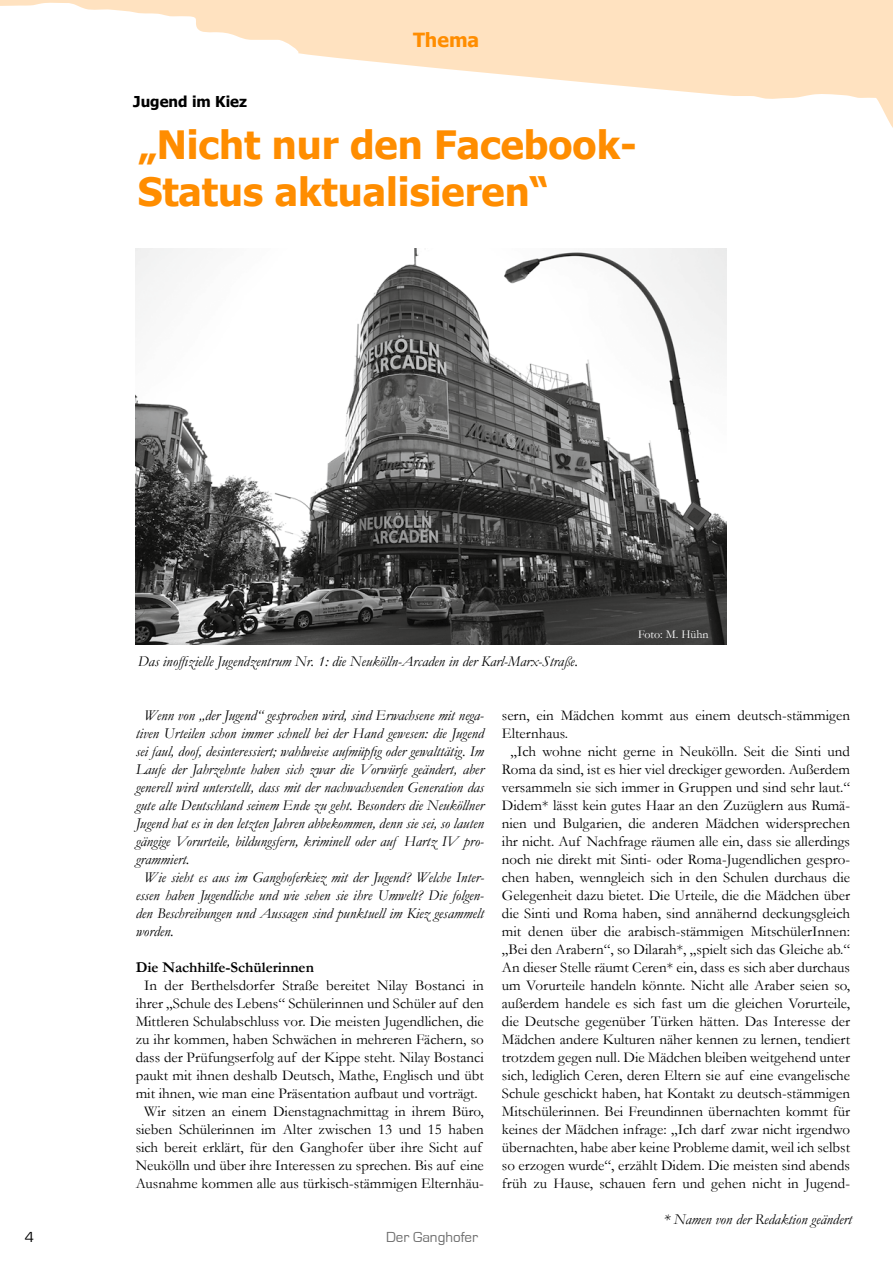
<style>
.page{position:relative;width:893px;height:1263px;background:#fff}
.page>*{position:absolute;margin:0;border:0;box-sizing:border-box;transform-origin:0 0}
.t1{font:700 39px/46.8px "Tahoma";color:#ff8d00}
.t2{font:700 19.5px "Tahoma";color:#ff8d00}
.t3{font:15px/18px "Garamond";color:#000;text-align:center}
.t4{font:italic 15px "Garamond";color:#000}
.t5{font:700 15px "Garamond";color:#000}
.t6{font:700 15px "Tahoma";color:#000}
.t7{font:15px "Eurostile";color:#6e6e6e}
.t8{font:15px "Eurostile";color:#000}
.t9{font:12px "Garamond";color:#fff}
</style>
<div class="page">
<svg style="left:0;top:0;width:893px;height:128px"></svg>
<svg style="left:135px;top:126px;width:128px;height:2px"></svg>
<svg style="left:271px;top:126px;width:152px;height:2px"></svg>
<svg style="left:434px;top:126px;width:192px;height:2px"></svg>
<img style="left:136px;top:249px;width:591px;height:395px">
<p class="t6" style="left:133px;top:91px;width:115px">Jugend im Kiez</p>
<h2 class="t2" style="left:413px;top:26px;width:68px">Thema</h2>
<h1 class="t1" style="left:138px;top:119px;width:501px">„Nicht nur den Facebook-<br>Status aktualisieren“</h1>
<p class="t4" style="left:138px;top:651px;width:442px">Das inoffizielle Jugendzentrum Nr. 1: die Neukölln-Arcaden in der Karl-Marx-Straße.</p>
<p class="t9" style="left:638px;top:626px;width:72px">Foto: M. Hühn</p>
<p class="t4" style="left:144px;top:705px;width:341px">Wenn von „der Jugend“ gesprochen wird, sind Erwachsene mit nega-</p>
<p class="t4" style="left:136px;top:723px;width:350px">tiven Urteilen schon immer schnell bei der Hand gewesen: die Jugend</p>
<p class="t4" style="left:136px;top:741px;width:350px">sei faul, doof, desinteressiert; wahlweise aufmüpfig oder gewalttätig. Im</p>
<p class="t4" style="left:136px;top:759px;width:350px">Laufe der Jahrzehnte haben sich zwar die Vorwürfe geändert, aber</p>
<p class="t4" style="left:136px;top:777px;width:350px">generell wird unterstellt, dass mit der nachwachsenden Generation das</p>
<p class="t4" style="left:136px;top:795px;width:350px">gute alte Deutschland seinem Ende zu geht. Besonders die Neuköllner</p>
<p class="t4" style="left:136px;top:813px;width:350px">Jugend hat es in den letzten Jahren abbekommen, denn sie sei, so lauten</p>
<p class="t4" style="left:136px;top:831px;width:350px">gängige Vorurteile, bildungsfern, kriminell oder auf Hartz IV pro-</p>
<p class="t4" style="left:136px;top:849px;width:55px">grammiert.</p>
<p class="t4" style="left:144px;top:867px;width:341px">Wie sieht es aus im Ganghoferkiez mit der Jugend? Welche Inter-</p>
<p class="t4" style="left:136px;top:885px;width:350px">essen haben Jugendliche und wie sehen sie ihre Umwelt? Die folgen-</p>
<p class="t4" style="left:136px;top:903px;width:350px">den Beschreibungen und Aussagen sind punktuell im Kiez gesammelt</p>
<p class="t4" style="left:136px;top:921px;width:40px">worden.</p>
<p class="t5" style="left:136px;top:957px;width:180px">Die Nachhilfe-Schülerinnen</p>
<p class="t3" style="left:136px;top:976px;width:350px">In der Berthelsdorfer Straße bereitet Nilay Bostanci in ihrer „Schule des Lebens“ Schülerinnen und Schüler auf den Mittleren Schulabschluss vor. Die meisten Jugendlichen, die zu ihr kommen, haben Schwächen in mehreren Fächern, so dass der Prüfungserfolg auf der Kippe steht. Nilay Bostanci paukt mit ihnen deshalb Deutsch, Mathe, Englisch und übt mit ihnen, wie man eine Präsentation aufbaut und vorträgt.<br>Wir sitzen an einem Dienstagnachmittag in ihrem Büro, sieben Schülerinnen im Alter zwischen 13 und 15 haben sich bereit erklärt, für den Ganghofer über ihre Sicht auf Neukölln und über ihre Interessen zu sprechen. Bis auf eine Ausnahme kommen alle aus türkisch-stämmigen Elternhäu-</p>
<p class="t8" style="left:25px;top:1229px;width:11px">4</p>
<p class="t7" style="left:386px;top:1229px;width:94px">Der Ganghofer</p>
<p class="t3" style="left:502px;top:706px;width:350px">sern, ein Mädchen kommt aus einem deutsch-stämmigen</p>
<p class="t3" style="left:502px;top:724px;width:68px">Elternhaus.</p>
<p class="t3" style="left:510px;top:742px;width:341px">„Ich wohne nicht gerne in Neukölln. Seit die Sinti und</p>
<p class="t3" style="left:502px;top:760px;width:350px">Roma da sind, ist es hier viel dreckiger geworden. Außerdem</p>
<p class="t3" style="left:502px;top:778px;width:350px">versammeln sie sich immer in Gruppen und sind sehr laut.“</p>
<p class="t3" style="left:502px;top:796px;width:350px">Didem* lässt kein gutes Haar an den Zuzüglern aus Rumä-</p>
<p class="t3" style="left:502px;top:814px;width:350px">nien und Bulgarien, die anderen Mädchen widersprechen</p>
<p class="t3" style="left:502px;top:832px;width:350px">ihr nicht. Auf Nachfrage räumen alle ein, dass sie allerdings</p>
<p class="t3" style="left:502px;top:850px;width:350px">noch nie direkt mit Sinti- oder Roma-Jugendlichen gespro-</p>
<p class="t3" style="left:502px;top:868px;width:350px">chen haben, wenngleich sich in den Schulen durchaus die</p>
<p class="t3" style="left:502px;top:886px;width:350px">Gelegenheit dazu bietet. Die Urteile, die die Mädchen über</p>
<p class="t3" style="left:502px;top:904px;width:350px">die Sinti und Roma haben, sind annähernd deckungsgleich</p>
<p class="t3" style="left:502px;top:922px;width:350px">mit denen über die arabisch-stämmigen MitschülerInnen:</p>
<p class="t3" style="left:502px;top:940px;width:350px">„Bei den Arabern“, so Dilarah*, „spielt sich das Gleiche ab.“</p>
<p class="t3" style="left:502px;top:958px;width:350px">An dieser Stelle räumt Ceren* ein, dass es sich aber durchaus</p>
<p class="t3" style="left:502px;top:976px;width:350px">um Vorurteile handeln könnte. Nicht alle Araber seien so,</p>
<p class="t3" style="left:502px;top:994px;width:350px">außerdem handele es sich fast um die gleichen Vorurteile,</p>
<p class="t3" style="left:502px;top:1012px;width:350px">die Deutsche gegenüber Türken hätten. Das Interesse der</p>
<p class="t3" style="left:502px;top:1030px;width:350px">Mädchen andere Kulturen näher kennen zu lernen, tendiert</p>
<p class="t3" style="left:502px;top:1048px;width:350px">trotzdem gegen null. Die Mädchen bleiben weitgehend unter</p>
<p class="t3" style="left:502px;top:1066px;width:350px">sich, lediglich Ceren, deren Eltern sie auf eine evangelische</p>
<p class="t3" style="left:502px;top:1084px;width:350px">Schule geschickt haben, hat Kontakt zu deutsch-stämmigen</p>
<p class="t3" style="left:502px;top:1102px;width:350px">Mitschülerinnen. Bei Freundinnen übernachten kommt für</p>
<p class="t3" style="left:502px;top:1120px;width:350px">keines der Mädchen infrage: „Ich darf zwar nicht irgendwo</p>
<p class="t3" style="left:502px;top:1138px;width:350px">übernachten, habe aber keine Probleme damit, weil ich selbst</p>
<p class="t3" style="left:502px;top:1156px;width:350px">so erzogen wurde“, erzählt Didem. Die meisten sind abends</p>
<p class="t3" style="left:502px;top:1174px;width:350px">früh zu Hause, schauen fern und gehen nicht in Jugend-</p>
<p class="t4" style="left:663px;top:1209px;width:190px">* Namen von der Redaktion geändert</p>
</div>
